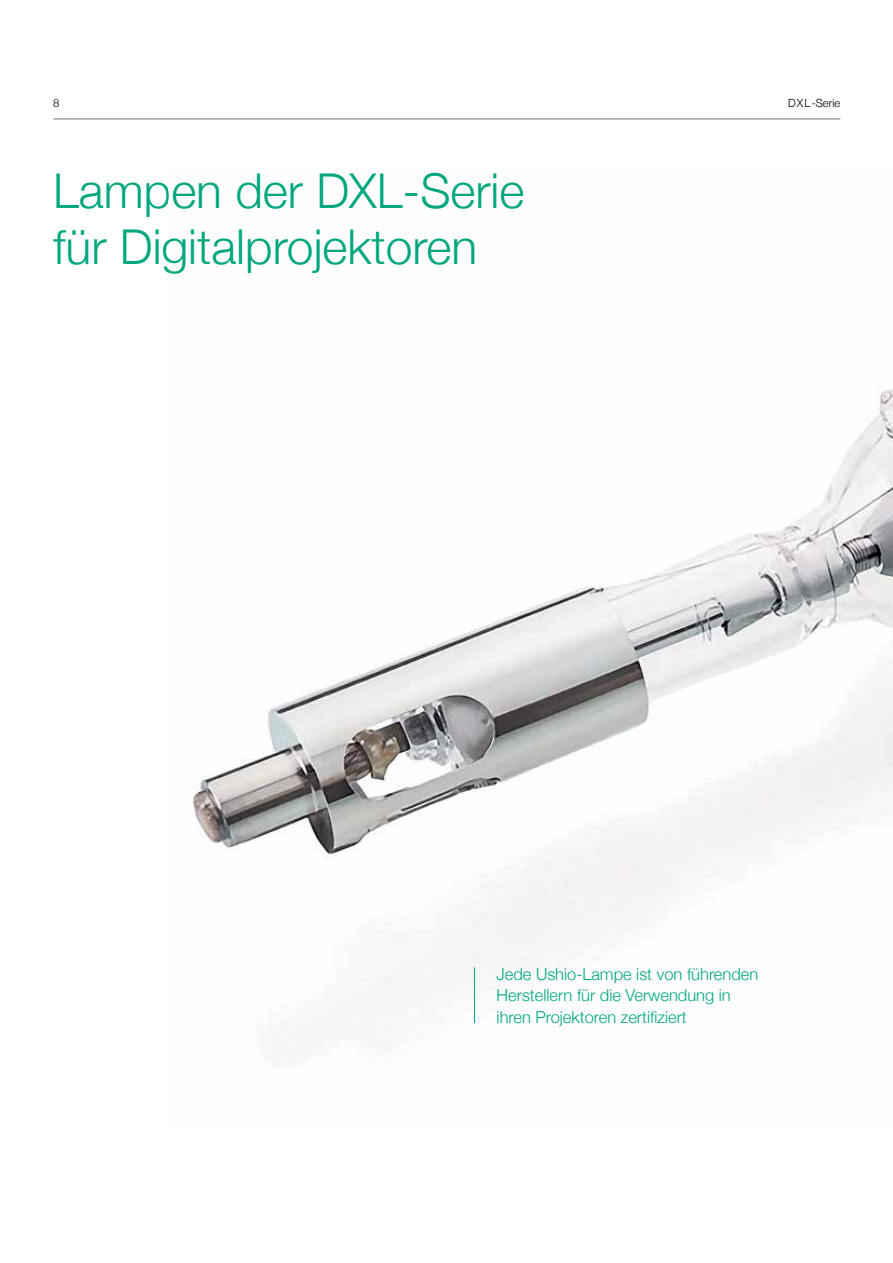
<style>
.page{position:relative;width:893px;height:1263px;background:#fff}
.page>*{position:absolute;margin:0;border:0;box-sizing:border-box;transform-origin:0 0}
.t1{font:300 48px/55.5px "Helvetica Neue";color:#00a77e}
.t2{font:300 16.5px/21.3px "Helvetica Neue";color:#00a77e}
.t3{font:300 11.25px "Helvetica Neue";color:#000}
</style>
<div class="page">
<hr style="left:54px;top:119px;width:786px;height:1px;background:#6d6e71">
<img style="left:192px;top:386px;width:701px;height:637px">
<hr style="left:474px;top:967px;width:1px;height:56px;background:#00a77e">
<p class="t3" style="left:53px;top:94px;width:8px">8</p>
<p class="t3" style="left:788px;top:94px;width:54px">DXL-Serie</p>
<h1 class="t1" style="left:53px;top:160px;width:473px">Lampen der DXL-Serie für Digitalprojektoren</h1>
<p class="t2" style="left:497px;top:962px;width:263px">Jede Ushio-Lampe ist von führenden<br>Herstellern für die Verwendung in ihren Projektoren zertifiziert</p>
</div>
